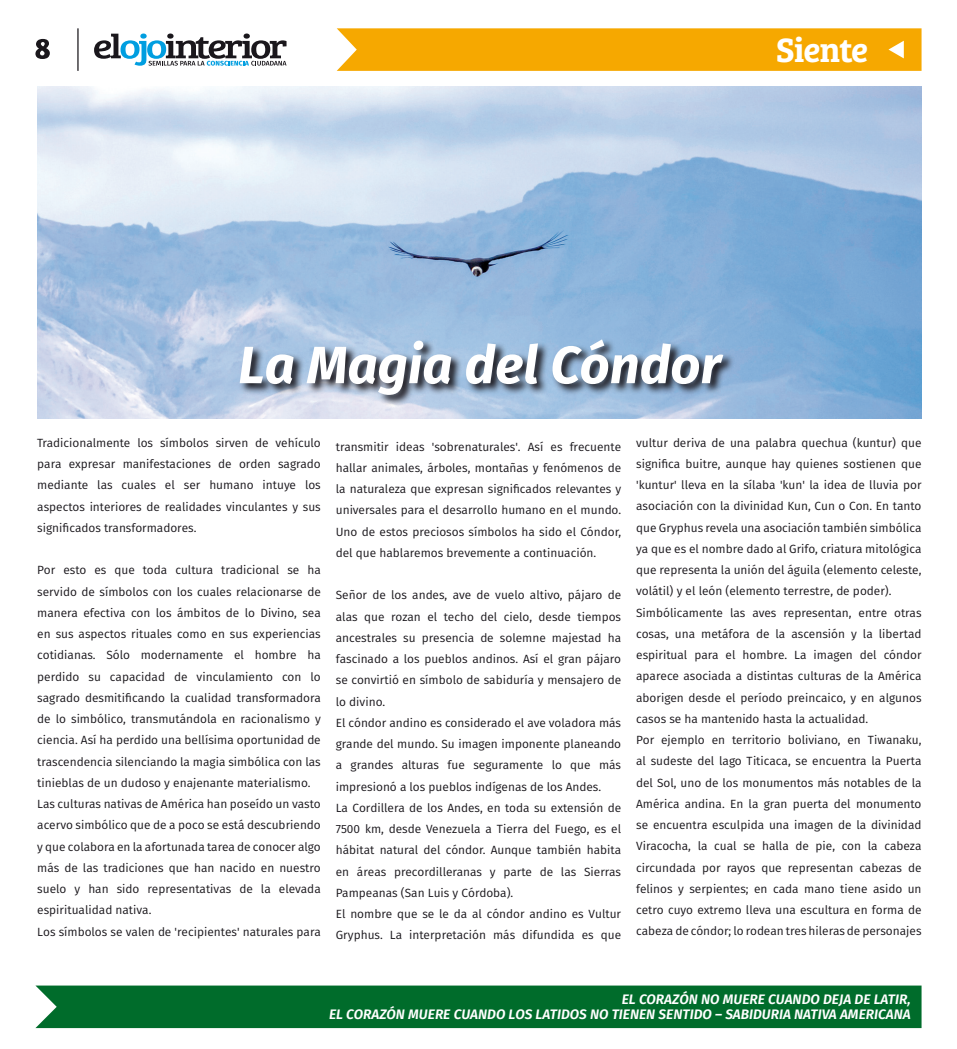
<style>
.page{position:relative;width:957px;height:1049px;background:#fff}
.page>*{position:absolute;margin:0;border:0;box-sizing:border-box;transform-origin:0 0}
.t1{font:italic 700 52.5px "Fira Sans";color:#fff}
.t2{font:600 35px "Bree Serif";letter-spacing:-.025em;color:#fff}
.t3{font:italic 600 13.75px/15px "Fira Sans";color:#fff;text-align:right}
.t4{font:11.88px/21.2px "Fira Sans";color:#1a171c}
</style>
<div class="page">
<svg style="left:94px;top:34px;width:192px;height:32px"></svg>
<hr style="left:77px;top:28px;width:2px;height:43px;background:#1a171c">
<div style="left:35px;top:985px;width:886px;height:43px;background:#006c2b"></div>
<svg style="left:337px;top:28px;width:584px;height:43px;background:#f6aa08"></svg>
<svg style="left:35px;top:39px;width:15px;height:20px"></svg>
<img style="left:38px;top:87px;width:883px;height:331px">
<svg style="left:238px;top:338px;width:496px;height:69px;background:#8499b1"></svg>
<h2 class="t2" style="left:776px;top:23px;width:94px">Siente</h2>
<h1 class="t1" style="left:238px;top:328px;width:484px">La Magia del Cóndor</h1>
<p class="t4" style="left:37px;top:432px;width:285px;text-align:justify">Tradicionalmente los símbolos sirven de vehículo para expresar manifestaciones de orden sagrado mediante las cuales el ser humano intuye los aspectos interiores de realidades vinculantes y sus signifi cados transformadores.</p>
<p class="t4" style="left:37px;top:560px;width:285px">Por esto es que toda cultura tradicional se ha servido de símbolos con los cuales relacionarse de manera efectiva con los ámbitos de lo Divino, sea en sus aspectos rituales como en sus experiencias cotidianas. Sólo modernamente el hombre ha perdido su capacidad de vinculamiento con lo sagrado desmitifi cando la cualidad transformadora de lo simbólico, transmutándola en racionalismo y ciencia. Así ha perdido una bellísima oportunidad de trascendencia silenciando la magia simbólica con las tinieblas de un dudoso y enajenante materialismo.<br>Las culturas nativas de América han poseído un vasto acervo simbólico que de a poco se está descubriendo y que colabora en la afortunada tarea de conocer algo más de las tradiciones que han nacido en nuestro suelo y han sido representativas de la elevada espiritualidad nativa.<br>Los símbolos se valen de 'recipientes' naturales para</p>
<p class="t4" style="left:336px;top:436px;width:287px;text-align:justify">transmitir ideas 'sobrenaturales'. Así es frecuente hallar animales, árboles, montañas y fenómenos de la naturaleza que expresan signifi cados relevantes y universales para el desarrollo humano en el mundo.<br>Uno de estos preciosos símbolos ha sido el Cóndor, del que hablaremos brevemente a continuación.</p>
<p class="t4" style="left:336px;top:584px;width:287px">Señor de los andes, ave de vuelo altivo, pájaro de alas que rozan el techo del cielo, desde tiempos ancestrales su presencia de solemne majestad ha fascinado a los pueblos andinos. Así el gran pájaro se convirtió en símbolo de sabiduría y mensajero de lo divino.<br>El cóndor andino es considerado el ave voladora más grande del mundo. Su imagen imponente planeando a grandes alturas fue seguramente lo que más impresionó a los pueblos indígenas de los Andes.<br>La Cordillera de los Andes, en toda su extensión de 7500 km, desde Venezuela a Tierra del Fuego, es el hábitat natural del cóndor. Aunque también habita en áreas precordilleranas y parte de las Sierras Pampeanas (San Luis y Córdoba).<br>El nombre que se le da al cóndor andino es Vultur Gryphus. La interpretación más difundida es que</p>
<p class="t4" style="left:636px;top:432px;width:287px">vultur deriva de una palabra quechua (kuntur) que significa buitre, aunque hay quienes sostienen que 'kuntur' lleva en la sílaba 'kun' la idea de lluvia por asociación con la divinidad Kun, Cun o Con. En tanto que Gryphus revela una asociación también simbólica ya que es el nombre dado al Grifo, criatura mitológica que representa la unión del águila (elemento celeste, volátil) y el león (elemento terrestre, de poder).<br>Simbólicamente las aves representan, entre otras cosas, una metáfora de la ascensión y la libertad espiritual para el hombre. La imagen del cóndor aparece asociada a distintas culturas de la América aborigen desde el período preincaico, y en algunos casos se ha mantenido hasta la actualidad.<br>Por ejemplo en territorio boliviano, en Tiwanaku, al sudeste del lago Titicaca, se encuentra la Puerta del Sol, uno de los monumentos más notables de la América andina. En la gran puerta del monumento se encuentra esculpida una imagen de la divinidad Viracocha, la cual se halla de pie, con la cabeza circundada por rayos que representan cabezas de felinos y serpientes; en cada mano tiene asido un cetro cuyo extremo lleva una escultura en forma de cabeza de cóndor; lo rodean tres hileras de personajes</p>
<p class="t3" style="left:329px;top:992px;width:583px">EL CORAZÓN NO MUERE CUANDO DEJA DE LATIR,<br>EL CORAZÓN MUERE CUANDO LOS LATIDOS NO TIENEN SENTIDO – SABIDURIA NATIVA AMERICANA</p>
</div>
